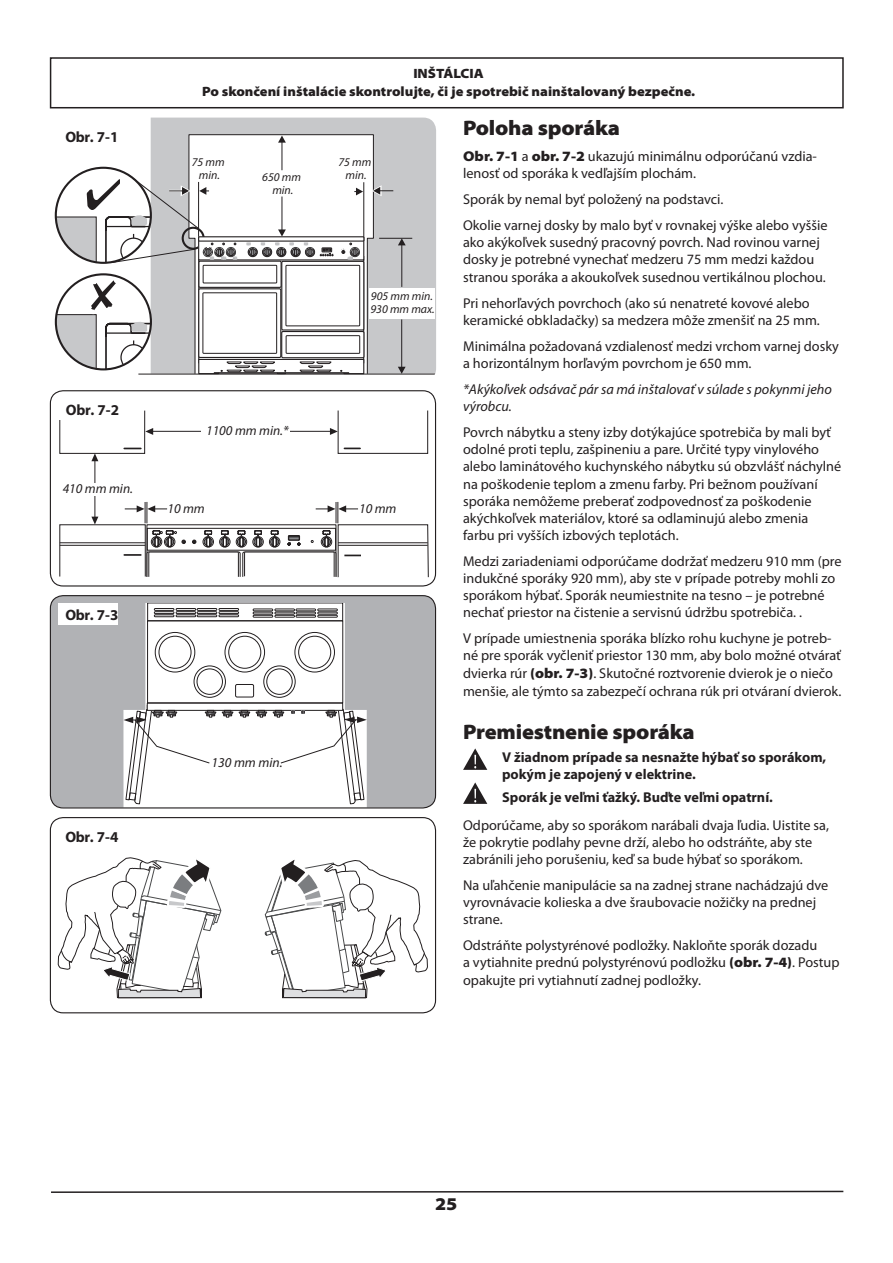
<style>
.page{position:relative;width:893px;height:1263px;background:#fff}
.page>*{position:absolute;margin:0;border:0;box-sizing:border-box;transform-origin:0 0}
.t1{font:900 semi-expanded 21px "Myriad Pro";letter-spacing:-.01em;color:#231f20}
.t2{font:900 semi-expanded 18px "Myriad Pro";color:#231f20}
.t3{font:700 15px "Myriad Pro";letter-spacing:-.02em;color:#231f20}
.t4{font:14.25px/17.1px "Myriad Pro";color:#231f20}
.t5{font:700 14.25px/17.1px "Myriad Pro";color:#231f20}
.t6{font:italic 14.25px/17.1px "Myriad Pro";color:#231f20}
.t7{font:900 semi-expanded 13.5px "Myriad Pro";color:#231f20}
.t8{font:italic 13.5px "Myriad Pro";color:#231f20}
.t9{font:italic 11.85px/13.4px "Myriad Pro";color:#231f20;text-align:center}
.s1{font-weight:900;font-stretch:semi-expanded}
</style>
<div class="page">
<svg style="left:51px;top:1190px;width:793px;height:3px"></svg>
<div style="left:50px;top:57px;width:794px;height:51px;border:2px solid #231f20"></div>
<svg style="left:124px;top:448px;width:17px;height:1px"></svg>
<svg style="left:344px;top:448px;width:16px;height:1px"></svg>
<hr style="left:60px;top:545px;width:85px;height:1px;background:#231f20">
<hr style="left:60px;top:542px;width:85px;height:1px;background:#231f20">
<div style="left:338px;top:410px;width:90px;height:44px;border:1px solid #231f20"></div>
<div style="left:59px;top:410px;width:86px;height:44px;border:1px solid #231f20"></div>
<hr style="left:153px;top:431px;width:178px;height:1px;background:#231f20">
<svg style="left:145px;top:428px;width:8px;height:7px"></svg>
<svg style="left:330px;top:428px;width:8px;height:7px"></svg>
<hr style="left:95px;top:461px;width:1px;height:56px;background:#231f20">
<svg style="left:91px;top:453px;width:7px;height:8px"></svg>
<svg style="left:91px;top:517px;width:7px;height:7px"></svg>
<div style="left:201px;top:421px;width:89px;height:18px;background:#fff"></div>
<div style="left:61px;top:483px;width:67px;height:12px;background:#fff"></div>
<svg style="left:124px;top:502px;width:305px;height:76px"></svg>
<div style="left:50px;top:390px;width:386px;height:196px;border:1px solid #231f20;border-radius:13px"></div>
<svg style="left:57px;top:857px;width:371px;height:142px"></svg>
<div style="left:50px;top:817px;width:386px;height:196px;border:1px solid #231f20;border-radius:13px"></div>
<svg style="left:50px;top:596px;width:386px;height:212px;fill:#b1b2b5"></svg>
<svg style="left:123px;top:704px;width:244px;height:102px"></svg>
<div style="left:50px;top:595px;width:386px;height:213px;border:1px solid #231f20;border-radius:13px"></div>
<div style="left:151px;top:118px;width:285px;height:256px;background:#c7c8ca"></div>
<hr style="left:379px;top:238px;width:33px;height:1px;background:#231f20">
<hr style="left:138px;top:374px;width:298px;height:1px;background:#231f20">
<div style="left:369px;top:288px;width:65px;height:31px;background:#fff"></div>
<svg style="left:55px;top:134px;width:351px;height:241px"></svg>
<div style="left:58px;top:126px;width:60px;height:21px;background:#fff"></div>
<div style="left:59px;top:399px;width:60px;height:21px;background:#fff"></div>
<div style="left:58px;top:604px;width:60px;height:21px;background:#fff"></div>
<svg style="left:463px;top:748px;width:24px;height:22px"></svg>
<svg style="left:463px;top:782px;width:24px;height:22px"></svg>
<p class="t3" style="left:65px;top:127px;width:55px">Obr. 7-1</p>
<p class="t3" style="left:66px;top:400px;width:55px">Obr. 7-2</p>
<p class="t8" style="left:63px;top:480px;width:72px">410 mm min.</p>
<p class="t3" style="left:65px;top:605px;width:55px">Obr. 7-3</p>
<p class="t3" style="left:65px;top:827px;width:55px">Obr. 7-4</p>
<p class="t7" style="left:413px;top:66px;width:72px">INŠTÁLCIA</p>
<p class="t7" style="left:202px;top:84px;width:495px">Po skončení inštalácie skontrolujte, či je spotrebič nainštalovaný bezpečne.</p>
<p class="t9" style="left:192px;top:155px;width:34px">75 mm min.</p>
<p class="t9" style="left:338px;top:155px;width:34px">75 mm</p>
<p class="t9" style="left:262px;top:170px;width:40px">650 mm</p>
<p class="t9" style="left:346px;top:168px;width:23px">min.</p>
<p class="t9" style="left:272px;top:184px;width:23px">min.</p>
<p class="t8" style="left:206px;top:422px;width:84px">1100 mm min.*</p>
<p class="t9" style="left:370px;top:289px;width:66px;text-align:left">905 mm min.<br>930 mm max.</p>
<p class="t8" style="left:167px;top:500px;width:39px">10 mm</p>
<p class="t8" style="left:359px;top:500px;width:39px">10 mm</p>
<p class="t8" style="left:212px;top:754px;width:72px">130 mm min.</p>
<p class="t1" style="left:463px;top:116px;width:158px">Poloha sporáka</p>
<p class="t4" style="left:463px;top:147px;width:355px"><span class="s1">Obr. 7-1</span> a <span class="s1">obr. 7-2</span> ukazujú minimálnu odporúčanú vzdia-</p>
<p class="t4" style="left:463px;top:164px;width:235px">lenosť od sporáka k vedľajším plochám.</p>
<p class="t4" style="left:463px;top:191px;width:262px">Sporák by nemal byť položený na podstavci.</p>
<p class="t4" style="left:463px;top:217px;width:366px">Okolie varnej dosky by malo byť v rovnakej výške alebo vyššie ako akýkoľvek susedný pracovný povrch. Nad rovinou varnej dosky je potrebné vynechať medzeru 75 mm medzi každou stranou sporáka a akoukoľvek susednou vertikálnou plochou.</p>
<p class="t4" style="left:463px;top:294px;width:358px">Pri nehorľavých povrchoch (ako sú nenatreté kovové alebo keramické obkladačky) sa medzera môže zmenšiť na 25 mm.</p>
<p class="t4" style="left:463px;top:337px;width:377px">Minimálna požadovaná vzdialenosť medzi vrchom varnej dosky a horizontálnym horľavým povrchom je 650 mm.</p>
<p class="t6" style="left:463px;top:380px;width:370px">*Akýkoľvek odsávač pár sa má inštalovať v súlade s pokynmi jeho výrobcu.</p>
<p class="t4" style="left:463px;top:424px;width:380px">Povrch nábytku a steny izby dotýkajúce spotrebiča by mali byť odolné proti teplu, zašpineniu a pare. Určité typy vinylového alebo laminátového kuchynského nábytku sú obzvlášť náchylné na poškodenie teplom a zmenu farby. Pri bežnom používaní sporáka nemôžeme preberať zodpovednosť za poškodenie akýchkoľvek materiálov, ktoré sa odlaminujú alebo zmenia farbu pri vyšších izbových teplotách.</p>
<p class="t4" style="left:463px;top:552px;width:380px">Medzi zariadeniami odporúčame dodržať medzeru 910 mm (pre indukčné sporáky 920 mm), aby ste v prípade potreby mohli zo sporákom hýbať. Sporák neumiestnite na tesno – je potrebné nechať priestor na čistenie a servisnú údržbu spotrebiča. .</p>
<p class="t4" style="left:463px;top:630px;width:380px">V prípade umiestnenia sporáka blízko rohu kuchyne je potreb&shy;né pre sporák vyčleniť priestor 130 mm, aby bolo možné otvárať dvierka rúr <span class="s1">(obr. 7-3)</span>. Skutočné roztvorenie dvierok je o niečo menšie, ale týmto sa zabezpečí ochrana rúk pri otváraní dvierok.</p>
<p class="t1" style="left:463px;top:720px;width:233px">Premiestnenie sporáka</p>
<p class="t5" style="left:502px;top:748px;width:326px">V žiadnom prípade sa nesnažte hýbať so sporákom, pokým je zapojený v elektrine.</p>
<p class="t5" style="left:502px;top:788px;width:272px">Sporák je veľmi ťažký. Buďte veľmi opatrní.</p>
<p class="t4" style="left:463px;top:816px;width:367px">Odporúčame, aby so sporákom narábali dvaja ľudia. Uistite sa, že pokrytie podlahy pevne drží, alebo ho odstráňte, aby ste zabránili jeho porušeniu, keď sa bude hýbať so sporákom.</p>
<p class="t4" style="left:463px;top:876px;width:367px">Na uľahčenie manipulácie sa na zadnej strane nachádzajú dve vyrovnávacie kolieska a dve šraubovacie nožičky na prednej strane.</p>
<p class="t4" style="left:463px;top:936px;width:378px;line-height:17.5px">Odstráňte polystyrénové podložky. Nakloňte sporák dozadu<br>a vytiahnite prednú polystyrénovú podložku <span class="s1">(obr. 7-4)</span>. Postup opakujte pri vytiahnutí zadnej podložky.</p>
<p class="t2" style="left:435px;top:1194px;width:24px">25</p>
</div>
